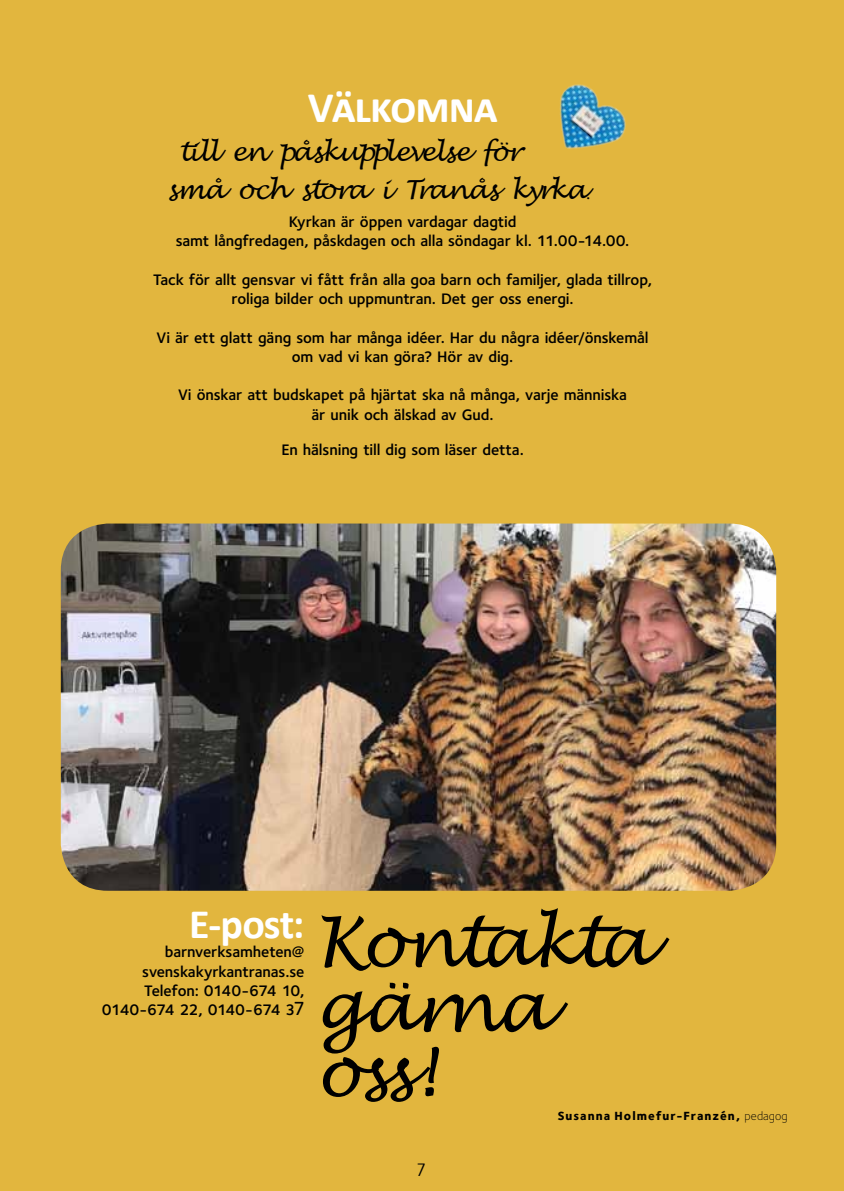
<style>
.page{position:relative;width:844px;height:1191px;background:#fff}
.page>*{position:absolute;margin:0;border:0;box-sizing:border-box;transform-origin:0 0}
.t1{font:italic 68.25px/64.8px "Lucida Handwriting";letter-spacing:-.045em;color:#000}
.t2{font:700 43.75px "Calibri";letter-spacing:-.025em;color:#fff}
.t3{font:700 42px "Calibri";color:#fff}
.t4{font:italic 26.25px/38.5px "Lucida Handwriting";letter-spacing:-.045em;color:#000}
.t5{font:21px "Avant Garde T.";color:#000}
.t6{font:600 15.75px/19.2px "Foundry Sterling";letter-spacing:-.005em;color:#000;text-align:center}
.t7{font:800 12.25px "Foundry Sterling";letter-spacing:.085em;color:#000}
.s1{font-family:"Sabon";font-style:normal;font-size:15.75px}
.s2{font-family:"Calibri";font-weight:400;font-size:21px}
.s3{font-weight:300}
</style>
<div class="page">
<div style="left:0;top:0;width:843px;height:1191px;background:#e2b63e"></div>
<img style="left:560px;top:84px;width:66px;height:65px">
<img style="left:61px;top:523px;width:715px;height:367px">
<h2 class="t2" style="left:308px;top:80px;width:191px">Välkomna</h2>
<h3 class="t4" style="left:166px;top:133px;width:425px;text-indent:13px">till en påskupplevelse för<br>små och stora i Tranås kyrka<span class="s1">.</span></h3>
<p class="t6" style="left:176px;top:212px;width:455px">Kyrkan är öppen vardagar dagtid<br>samt långfredagen, påskdagen och alla söndagar kl. 11.00-14.00.</p>
<p class="t6" style="left:153px;top:270px;width:500px">Tack för allt gensvar vi fått från alla goa barn och familjer, glada tillrop, roliga bilder och uppmuntran. Det ger oss energi.</p>
<p class="t6" style="left:156px;top:327px;width:493px">Vi är ett glatt gäng som har många idéer. Har du några idéer/önskemål om vad vi kan göra? Hör av dig.</p>
<p class="t6" style="left:178px;top:385px;width:450px">Vi önskar att budskapet på hjärtat ska nå många, varje människa är unik och älskad av Gud.</p>
<p class="t6" style="left:281px;top:439px;width:244px">En hälsning till dig som läser detta.</p>
<h3 class="t3" style="left:189px;top:898px;width:117px">E-post:</h3>
<p class="t6" style="left:102px;top:942px;width:204px;text-align:right">barnverksamheten@ svenskakyrkantranas.se<br>Telefon: 0140-674 10,<br>0140-674 22, 0140-674 3<span class="s2">7</span></p>
<h1 class="t1" style="left:315px;top:912px;width:337px">Kontakta gärna oss!</h1>
<h3 class="t5" style="left:416px;top:1159px;width:11px">7</h3>
<p class="t7" style="left:557px;top:1107px;width:231px">Susanna Holmefur-Franzén, <span class="s3">pedagog</span></p>
</div>
